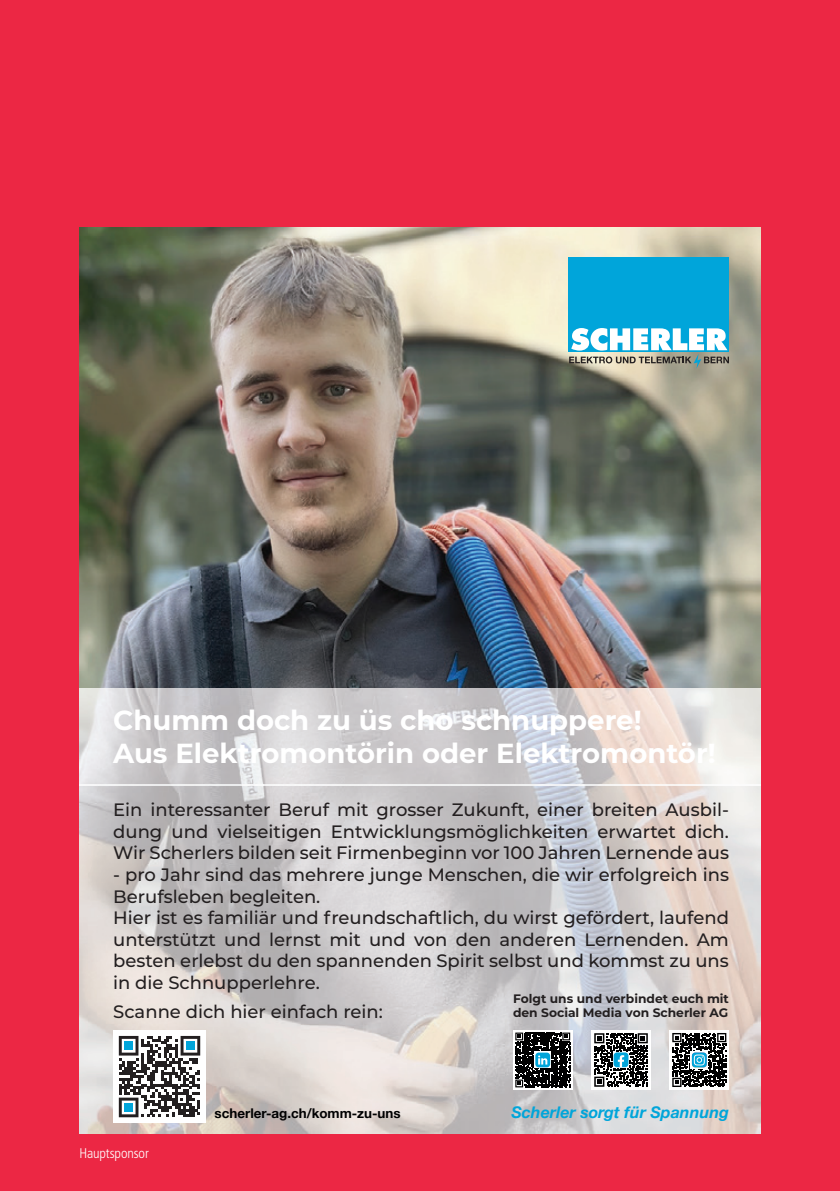
<style>
.page{position:relative;width:840px;height:1191px;background:#fff}
.page>*{position:absolute;margin:0;border:0;box-sizing:border-box;transform-origin:0 0}
.t1{font:700 27.6px/33px "Montserrat";color:#fff}
.t2{font:500 18px/21.6px "Montserrat";color:#231f20;text-align:justify}
.t3{font:italic 700 16px "Helvetica Neue";color:#00a5da}
.t4{font:300 condensed 14px "Frutiger";letter-spacing:-.01em;color:#fff}
.t5{font:700 13.4px "Helvetica Neue";color:#000001}
.t6{font:700 12.2px/14.8px "Montserrat";color:#231f20}
</style>
<div class="page">
<div style="left:0;top:0;width:839px;height:1191px;background:#ec2744"></div>
<img style="left:80px;top:228px;width:679px;height:460px">
<div style="left:568px;top:257px;width:160px;height:94px;background:#00a5da"></div>
<svg style="left:569px;top:328px;width:159px;height:41px;background:#a5c6c9"></svg>
<img style="left:80px;top:688px;width:679px;height:445px">
<div style="left:113px;top:1030px;width:93px;height:92px;background:#fff"></div>
<svg style="left:119px;top:1036px;width:81px;height:81px"></svg>
<div style="left:124px;top:1041px;width:9px;height:9px;background:#00a5da"></div>
<div style="left:186px;top:1041px;width:8px;height:9px;background:#00a5da"></div>
<div style="left:124px;top:1103px;width:9px;height:8px;background:#00a5da"></div>
<svg style="left:512px;top:1030px;width:60px;height:59px"></svg>
<svg style="left:515px;top:1032px;width:55px;height:55px;background:#2f383c"></svg>
<div style="left:669px;top:1030px;width:59px;height:59px;background:#fff"></div>
<svg style="left:672px;top:1033px;width:54px;height:54px"></svg>
<svg style="left:591px;top:1030px;width:59px;height:59px"></svg>
<svg style="left:594px;top:1033px;width:53px;height:53px;background:#535d61"></svg>
<h1 class="t1" style="left:113px;top:702px;width:603px">Chumm doch zu üs cho schnuppere!<br>Aus Elektromontörin oder Elektromontör!</h1>
<p class="t2" style="left:113px;top:798px;width:617px">Ein interessanter Beruf mit grosser Zukunft, einer breiten Ausbil&shy;dung und vielseitigen Entwicklungsmöglichkeiten erwartet dich.<br>Wir Scherlers bilden seit Firmenbeginn vor 100 Jahren Lernende aus</p>
<p class="t2" style="left:113px;top:863px;width:617px;text-align:left">- pro Jahr sind das mehrere junge Menschen, die wir erfolgreich ins Berufsleben begleiten.<br>Hier ist es familiär und freundschaftlich, du wirst gefördert, laufend unterstützt und lernst mit und von den anderen Lernenden. Am besten erlebst du den spannenden Spirit selbst und kommst zu uns in die Schnupperlehre.</p>
<p class="t2" style="left:113px;top:999px;width:271px">Scanne dich hier einfach rein:</p>
<p class="t6" style="left:512px;top:990px;width:217px">Folgt uns und verbindet euch mit den Social Media von Scherler AG</p>
<p class="t4" style="left:79px;top:1144px;width:71px">Hauptsponsor</p>
<p class="t5" style="left:214px;top:1102px;width:187px">scherler-ag.ch/komm-zu-uns</p>
<p class="t3" style="left:511px;top:1099px;width:219px">Scherler sorgt für Spannung</p>
</div>
